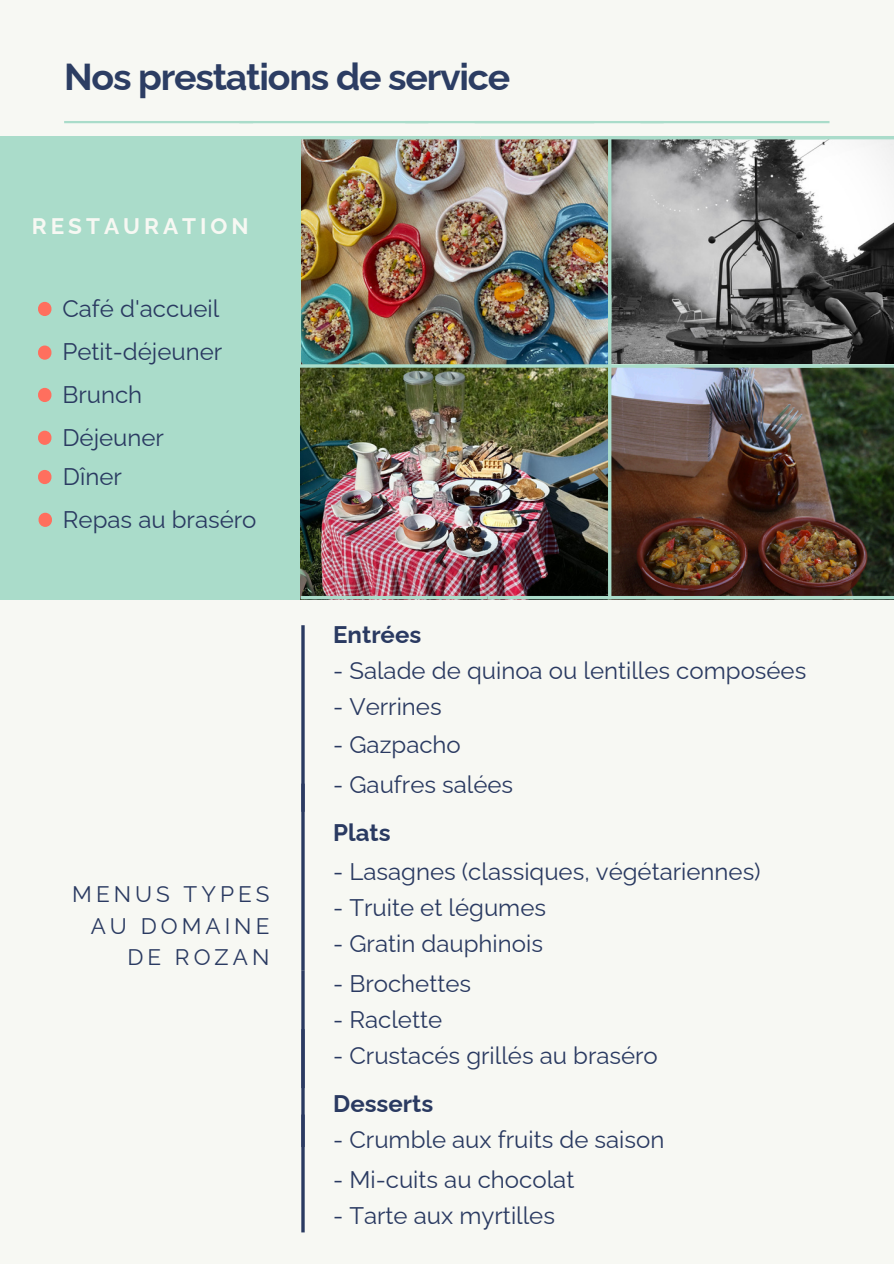
<style>
.page{position:relative;width:894px;height:1264px;background:#fff}
.page>*{position:absolute;margin:0;border:0;box-sizing:border-box;transform-origin:0 0}
.t1{font:700 37.5px "Raleway";letter-spacing:-.03em;color:#2c3d63}
.t2{font:24px "Raleway";color:#2a3a61}
.t3{font:700 24px "Raleway";color:#2a3a61}
.t4{font:22.5px/31.5px "Raleway";letter-spacing:.18em;color:#2a3a61;text-align:right}
.t5{font:700 22.5px "Raleway";letter-spacing:.18em;color:#f7f8f3}
</style>
<div class="page">
<div style="left:0;top:0;width:893px;height:1263px;background:#f7f8f3"></div>
<hr style="left:239px;top:121px;width:189px;height:2px;background:#aadcca">
<hr style="left:64px;top:121px;width:189px;height:2px;background:#aadcca">
<hr style="left:405px;top:121px;width:189px;height:2px;background:#aadcca">
<hr style="left:474px;top:121px;width:189px;height:2px;background:#aadcca">
<hr style="left:640px;top:121px;width:189px;height:2px;background:#aadcca">
<div style="left:0;top:136px;width:301px;height:463px;background:#aadcca"></div>
<div style="left:38px;top:470px;width:13px;height:14px;background:#ff6f5e;border-radius:7px"></div>
<img style="left:301px;top:139px;width:307px;height:457px">
<div style="left:38px;top:430px;width:13px;height:15px;background:#ff6f5e;border-radius:7px"></div>
<div style="left:38px;top:388px;width:13px;height:14px;background:#ff6f5e;border-radius:7px"></div>
<div style="left:38px;top:345px;width:13px;height:15px;background:#ff6f5e;border-radius:7px"></div>
<div style="left:38px;top:302px;width:13px;height:14px;background:#ff6f5e;border-radius:7px"></div>
<img style="left:611px;top:367px;width:282px;height:229px">
<hr style="left:635px;top:364px;width:186px;height:3px;background:#aadcca">
<hr style="left:476px;top:364px;width:187px;height:3px;background:#aadcca">
<hr style="left:290px;top:364px;width:186px;height:3px;background:#aadcca">
<hr style="left:763px;top:364px;width:130px;height:3px;background:#aadcca">
<img style="left:611px;top:140px;width:282px;height:224px">
<hr style="left:608px;top:136px;width:3px;height:187px;background:#aadcca">
<hr style="left:608px;top:295px;width:3px;height:186px;background:#aadcca">
<hr style="left:608px;top:481px;width:3px;height:118px;background:#aadcca">
<hr style="left:645px;top:596px;width:187px;height:3px;background:#aadcca">
<hr style="left:487px;top:596px;width:186px;height:3px;background:#aadcca">
<hr style="left:301px;top:596px;width:186px;height:3px;background:#aadcca">
<hr style="left:774px;top:596px;width:119px;height:3px;background:#aadcca">
<hr style="left:638px;top:136px;width:187px;height:3px;background:#aadcca">
<hr style="left:480px;top:136px;width:187px;height:3px;background:#aadcca">
<hr style="left:294px;top:136px;width:186px;height:3px;background:#aadcca">
<hr style="left:790px;top:136px;width:103px;height:3px;background:#aadcca">
<hr style="left:301px;top:625px;width:3px;height:186px;background:#2a3a61">
<hr style="left:301px;top:783px;width:3px;height:187px;background:#2a3a61">
<hr style="left:301px;top:970px;width:3px;height:118px;background:#2a3a61">
<hr style="left:301px;top:1029px;width:3px;height:117px;background:#2a3a61">
<hr style="left:301px;top:1114px;width:3px;height:118px;background:#2a3a61">
<div style="left:39px;top:512px;width:13px;height:15px;background:#ff6f5e;border-radius:7px"></div>
<p class="t1" style="left:64px;top:55px;width:447px">Nos prestations de service</p>
<p class="t5" style="left:32px;top:212px;width:218px">RESTAURATION</p>
<p class="t2" style="left:62px;top:294px;width:158px">Café d'accueil</p>
<p class="t2" style="left:62px;top:337px;width:161px">Petit-déjeuner</p>
<p class="t2" style="left:62px;top:380px;width:81px">Brunch</p>
<p class="t2" style="left:62px;top:423px;width:103px">Déjeuner</p>
<p class="t2" style="left:63px;top:462px;width:60px">Dîner</p>
<p class="t2" style="left:63px;top:505px;width:195px">Repas au braséro</p>
<p class="t4" style="left:72px;top:878px;width:198px">MENUS TYPES<br>AU DOMAINE<br>DE ROZAN</p>
<p class="t3" style="left:333px;top:620px;width:90px">Entrées</p>
<p class="t2" style="left:333px;top:656px;width:474px">- Salade de quinoa ou lentilles composées</p>
<p class="t2" style="left:333px;top:692px;width:110px">- Verrines</p>
<p class="t2" style="left:333px;top:730px;width:129px">- Gazpacho</p>
<p class="t2" style="left:333px;top:770px;width:181px">- Gaufres salées</p>
<p class="t3" style="left:333px;top:818px;width:59px">Plats</p>
<h3 class="t2" style="left:333px;top:857px;width:429px">- Lasagnes (classiques, végétariennes)</h3>
<h4 class="t2" style="left:333px;top:893px;width:214px">- Truite et légumes</h4>
<p class="t2" style="left:333px;top:929px;width:211px">- Gratin dauphinois</p>
<h4 class="t2" style="left:333px;top:969px;width:139px">- Brochettes</h4>
<p class="t2" style="left:333px;top:1005px;width:110px">- Raclette</p>
<p class="t2" style="left:333px;top:1041px;width:326px">- Crustacés grillés au braséro</p>
<p class="t3" style="left:333px;top:1089px;width:101px">Desserts</p>
<p class="t2" style="left:333px;top:1125px;width:332px">- Crumble aux fruits de saison</p>
<p class="t2" style="left:333px;top:1165px;width:243px">- Mi-cuits au chocolat</p>
<p class="t2" style="left:333px;top:1201px;width:223px">- Tarte aux myrtilles</p>
</div>
